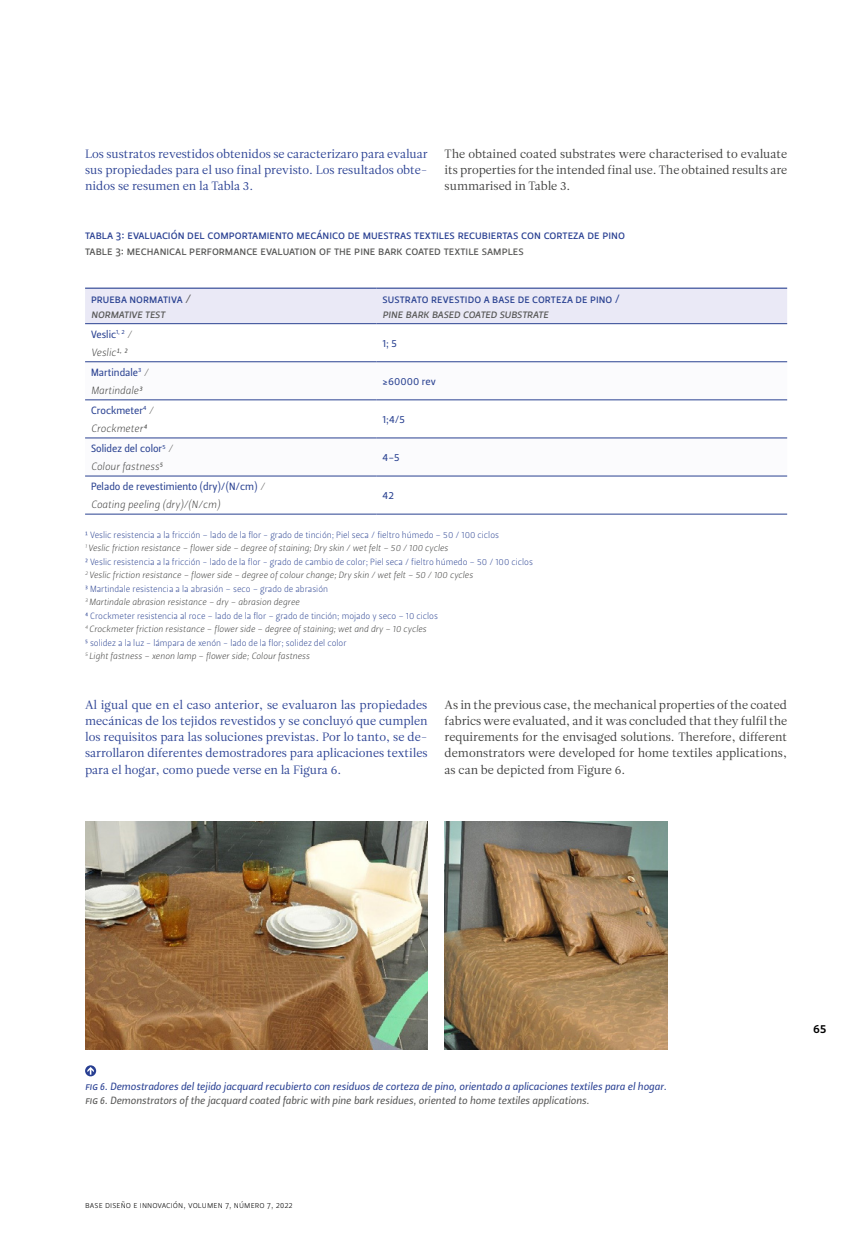
<style>
.page{position:relative;width:851px;height:1246px;background:#fff}
.page>*{position:absolute;margin:0;border:0;box-sizing:border-box;transform-origin:0 0}
.t1{font:12px/16.2px "Leitura Roman 1";color:#283f92;text-align:justify}
.t2{font:12px/16.2px "Leitura Roman 1";color:#3c3c3b;text-align:justify}
.t3{font:12px "Leitura Sans Grot 2";color:#283f92}
.t4{font:12px "Leitura Sans Grot 2";color:#575756}
.t5{font:12px "Leitura Sans Grot 2";letter-spacing:.005em;color:#294191}
.t6{font:12px "Leitura Sans Italic 2";letter-spacing:-.015em;color:#575756}
.t7{font:12px "Leitura Sans Grot 3";color:#000}
.t8{font:10.5px "Leitura Sans Italic 2";color:#283f92}
.t9{font:10.5px "Leitura Sans Grot 2";color:#294191}
.t10{font:10.5px "Leitura Sans Italic 2";letter-spacing:.005em;color:#575756}
.t11{font:10.5px "Leitura Sans Italic 1";color:#3c3c3b}
.t12{font:9px "Leitura Sans Grot 1";color:#294191}
.t13{font:9px "Leitura Sans Italic 1";color:#3c3c3b}
.t14{font:9px "Leitura Sans Grot 1";letter-spacing:.01em;color:#000}
.s1{font-family:"Leitura Sans Italic 2";color:#575756}
.s2{font-family:"Leitura Sans Italic 1";color:#575756}
</style>
<div class="page">
<img style="left:85px;top:822px;width:342px;height:227px">
<img style="left:444px;top:822px;width:223px;height:227px">
<svg style="left:85px;top:1065px;width:11px;height:11px"></svg>
<div style="left:85px;top:289px;width:702px;height:34px;background:#eae9f6"></div>
<svg style="left:85px;top:362px;width:702px;height:114px"></svg>
<hr style="left:85px;top:323px;width:291px;height:1px;background:#294191">
<hr style="left:376px;top:323px;width:411px;height:1px;background:#294191">
<hr style="left:85px;top:361px;width:291px;height:1px;background:#294191">
<hr style="left:376px;top:361px;width:411px;height:1px;background:#294191">
<hr style="left:85px;top:400px;width:291px;height:1px;background:#294191">
<hr style="left:376px;top:400px;width:411px;height:1px;background:#294191">
<hr style="left:85px;top:438px;width:291px;height:1px;background:#294191">
<hr style="left:376px;top:438px;width:411px;height:1px;background:#294191">
<hr style="left:85px;top:476px;width:291px;height:1px;background:#294191">
<hr style="left:376px;top:476px;width:411px;height:1px;background:#294191">
<hr style="left:85px;top:514px;width:291px;height:1px;background:#294191">
<hr style="left:376px;top:514px;width:411px;height:1px;background:#294191">
<hr style="left:85px;top:288px;width:291px;height:1px;background:#294191">
<hr style="left:376px;top:288px;width:411px;height:1px;background:#294191">
<p class="t1" style="left:85px;top:146px;width:344px">Los sustratos revestidos obtenidos se caracterizaro para evaluar sus propiedades para el uso final previsto. Los resultados obte&shy;nidos se resumen en la Tabla 3.</p>
<p class="t3" style="left:85px;top:228px;width:541px">tabla 3: evaluación del comportamiento mecánico de muestras textiles recubiertas con corteza de pino</p>
<p class="t4" style="left:85px;top:244px;width:440px">table 3: mechanical performance evaluation of the pine bark coated textile samples</p>
<p class="t2" style="left:444px;top:146px;width:344px">The obtained coated substrates were characterised to evaluate its properties for the intended final use. The obtained results are summarised in Table 3.</p>
<p class="t5" style="left:91px;top:292px;width:101px">prueba normativa <span class="s1">/</span></p>
<p class="t6" style="left:91px;top:306px;width:75px">normative test</p>
<p class="t9" style="left:91px;top:328px;width:42px">Veslic<sup>1,</sup> <sup>2</sup> <span class="s2">/</span></p>
<p class="t11" style="left:91px;top:346px;width:37px">Veslic1, 2</p>
<p class="t9" style="left:91px;top:366px;width:59px">Martindale<sup>3</sup> <span class="s2">/</span></p>
<p class="t11" style="left:91px;top:384px;width:53px">Martindale3</p>
<p class="t9" style="left:91px;top:404px;width:64px">Crockmeter<sup>4</sup> <span class="s2">/</span></p>
<p class="t11" style="left:91px;top:422px;width:57px">Crockmeter4</p>
<p class="t9" style="left:91px;top:442px;width:83px">Solidez del color<sup>5</sup> <span class="s2">/</span></p>
<p class="t11" style="left:91px;top:460px;width:73px">Colour fastness5</p>
<p class="t5" style="left:382px;top:292px;width:239px">sustrato revestido a base de corteza de pino /</p>
<p class="t6" style="left:382px;top:306px;width:167px">pine bark based coated substrate</p>
<p class="t9" style="left:382px;top:337px;width:16px">1; 5</p>
<p class="t9" style="left:382px;top:375px;width:55px">≥60000 rev</p>
<p class="t9" style="left:382px;top:413px;width:24px">1;4/5</p>
<p class="t9" style="left:382px;top:451px;width:19px">4-5</p>
<p class="t9" style="left:91px;top:480px;width:175px">Pelado de revestimiento (dry)/(N/cm) <span class="s2">/</span></p>
<p class="t11" style="left:91px;top:498px;width:130px">Coating peeling (dry)/(N/cm)</p>
<p class="t9" style="left:382px;top:489px;width:13px">42</p>
<p class="t12" style="left:85px;top:529px;width:415px">1 Veslic resistencia a la fricción – lado de la flor - grado de tinción; Piel seca / fieltro húmedo – 50 / 100 ciclos</p>
<p class="t13" style="left:85px;top:543px;width:364px"><sup>1</sup> Veslic friction resistance – flower side – degree of staining; Dry skin / wet felt – 50 / 100 cycles</p>
<p class="t12" style="left:85px;top:556px;width:449px">2 Veslic resistencia a la fricción - lado de la flor - grado de cambio de color; Piel seca / fieltro húmedo – 50 / 100 ciclos</p>
<p class="t13" style="left:85px;top:570px;width:389px"><sup>2</sup> Veslic friction resistance – flower side – degree of colour change; Dry skin / wet felt – 50 / 100 cycles</p>
<p class="t12" style="left:85px;top:583px;width:244px">3 Martindale resistencia a la abrasión – seco – grado de abrasión</p>
<p class="t13" style="left:85px;top:597px;width:216px"><sup>3</sup> Martindale abrasion resistance – dry – abrasion degree</p>
<p class="t12" style="left:85px;top:610px;width:354px">4 Crockmeter resistencia al roce – lado de la flor – grado de tinción; mojado y seco – 10 ciclos</p>
<p class="t13" style="left:85px;top:624px;width:343px"><sup>4</sup> Crockmeter friction resistance – flower side – degree of staining; wet and dry – 10 cycles</p>
<p class="t12" style="left:85px;top:637px;width:263px">5 solidez a la luz - lámpara de xenón - lado de la flor; solidez del color</p>
<p class="t13" style="left:85px;top:651px;width:226px"><sup>5</sup> Light fastness – xenon lamp – flower side; Colour fastness</p>
<p class="t1" style="left:85px;top:697px;width:344px">Al igual que en el caso anterior, se evaluaron las propiedades mecánicas de los tejidos revestidos y se concluyó que cumplen los requisitos para las soluciones previstas. Por lo tanto, se de&shy;sarrollaron diferentes demostradores para aplicaciones textiles para el hogar, como puede verse en la Figura 6.</p>
<p class="t2" style="left:444px;top:697px;width:344px">As in the previous case, the mechanical properties of the coated fabrics were evaluated, and it was concluded that they fulfil the requirements for the envisaged solutions. Therefore, different demonstrators were developed for home textiles applications, as can be depicted from Figure 6.</p>
<p class="t8" style="left:85px;top:1080px;width:583px">fig 6. Demostradores del tejido jacquard recubierto con residuos de corteza de pino, orientado a aplicaciones textiles para el hogar.</p>
<p class="t10" style="left:85px;top:1094px;width:505px">fig 6. Demonstrators of the jacquard coated fabric with pine bark residues, oriented to home textiles applications.</p>
<p class="t14" style="left:85px;top:1200px;width:209px">base diseño e innovación, volumen 7, número 7, 2022</p>
<p class="t7" style="left:813px;top:1022px;width:15px">65</p>
</div>
